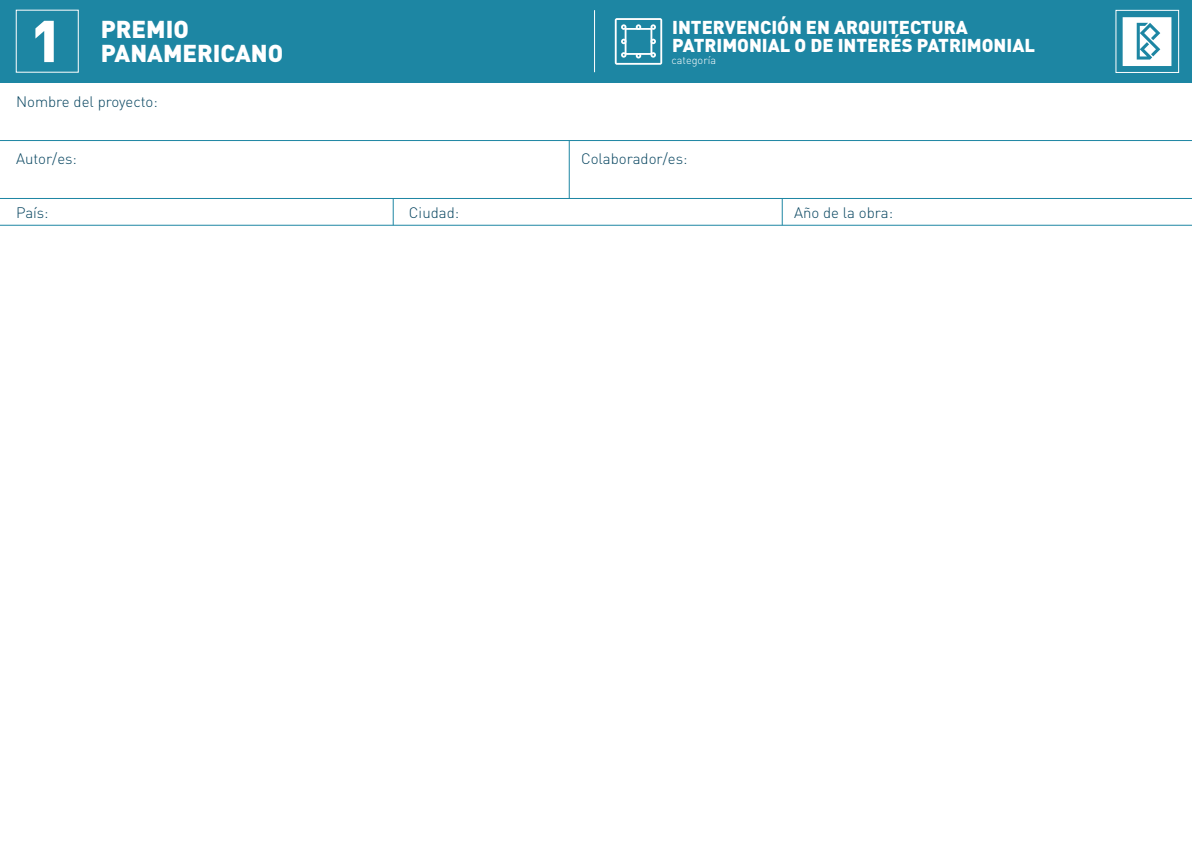
<style>
.page{position:relative;width:1192px;height:842px;background:#fff}
.page>*{position:absolute;margin:0;border:0;box-sizing:border-box;transform-origin:0 0}
.t1{font:900 58px "DIN Pro";color:#fff}
.t2{font:900 24.15px/23.6px "DIN Pro";color:#fff}
.t3{font:900 18.4px/18.1px "DIN Pro";color:#fff}
.t4{font:300 15px "DIN Pro";color:#06445f}
.t5{font:300 10.85px "DIN Pro";color:#fff}
</style>
<div class="page">
<div style="left:0;top:0;width:1192px;height:83px;background:#1d86a3"></div>
<hr style="left:0;top:140px;width:1192px;height:1px;background:#1d86a3">
<hr style="left:0;top:198px;width:1192px;height:1px;background:#1d86a3">
<hr style="left:569px;top:141px;width:1px;height:57px;background:#1d86a3">
<svg style="left:782px;top:199px;width:1px;height:26px"></svg>
<svg style="left:393px;top:199px;width:1px;height:26px"></svg>
<hr style="left:0;top:225px;width:1192px;height:1px;background:#1d86a3">
<div style="left:16px;top:10px;width:63px;height:62px;border:1px solid #fff"></div>
<svg style="left:615px;top:18px;width:47px;height:47px"></svg>
<hr style="left:594px;top:10px;width:1px;height:62px;background:#fff">
<svg style="left:1123px;top:17px;width:48px;height:49px;background:#d5e8ee"></svg>
<div style="left:1116px;top:10px;width:63px;height:63px;border:1px solid #fff"></div>
<h1 class="t1" style="left:30px;top:2px;width:34px">1</h1>
<h2 class="t2" style="left:101px;top:17px;width:184px">PREMIO<br>PANAMERICANO</h2>
<p class="t4" style="left:16px;top:92px;width:143px">Nombre del proyecto:</p>
<p class="t3" style="left:672px;top:18px;width:364px">INTERVENCIÓN EN ARQUITECTURA<br>PATRIMONIAL O DE INTERÉS PATRIMONIAL</p>
<p class="t5" style="left:672px;top:53px;width:46px">categoría</p>
<p class="t4" style="left:16px;top:148px;width:62px">Autor/es:</p>
<p class="t4" style="left:581px;top:148px;width:108px">Colaborador/es:</p>
<p class="t4" style="left:16px;top:202px;width:34px">País:</p>
<p class="t4" style="left:409px;top:202px;width:52px">Ciudad:</p>
<p class="t4" style="left:794px;top:202px;width:101px">Año de la obra:</p>
</div>
